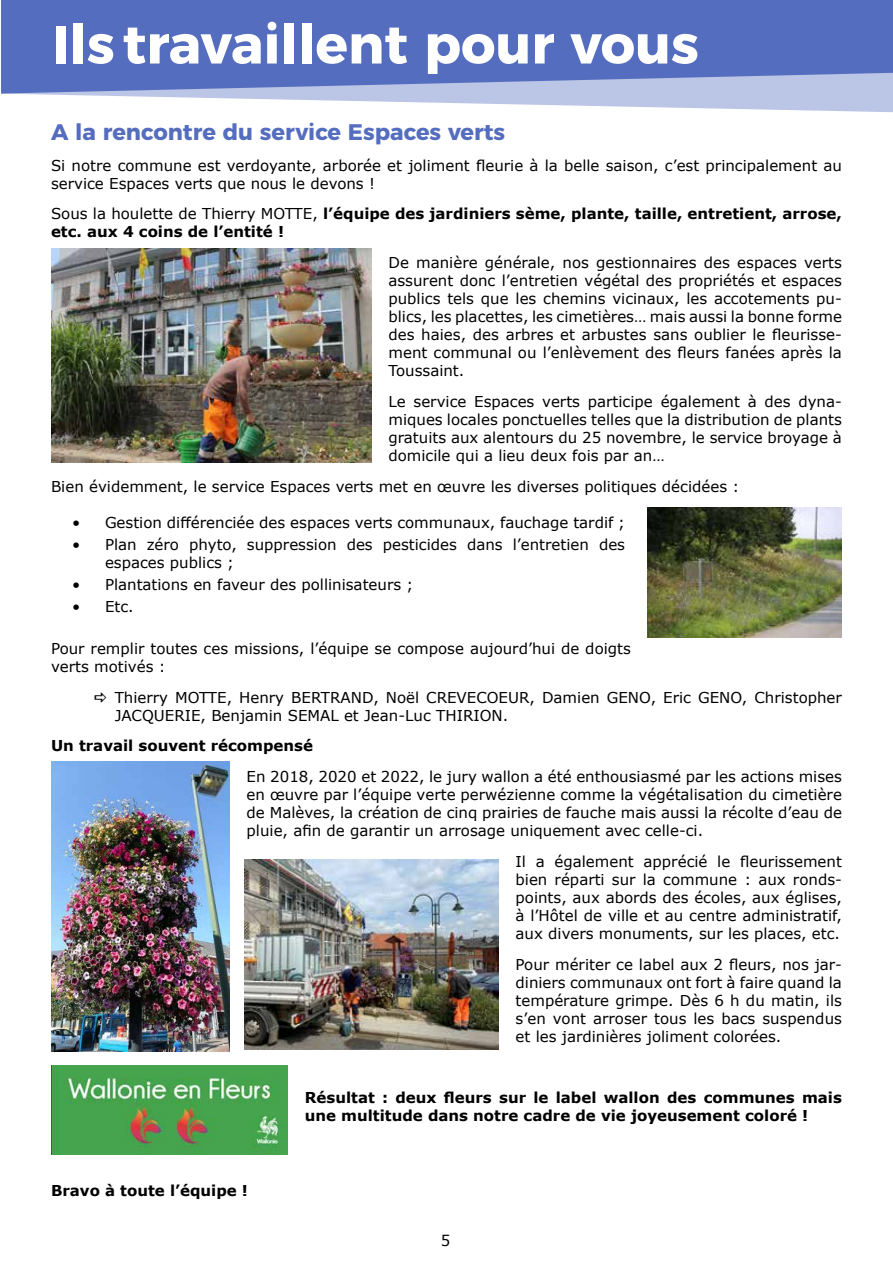
<style>
.page{position:relative;width:893px;height:1263px;background:#fff}
.page>*{position:absolute;margin:0;border:0;box-sizing:border-box;transform-origin:0 0}
.t1{font:700 54px "Montserrat";color:#fff}
.t2{font:700 22.5px "Montserrat";color:#556dbe}
.t3{font:15px/18px "Verdana";color:#000;text-align:justify}
.t4{font:700 15px/18px "Verdana";color:#000}
.s1{font-weight:400}
</style>
<div class="page">
<svg style="left:26px;top:94px;width:867px;height:19px"></svg>
<svg style="left:1px;top:0;width:892px;height:94px;background:#6077c2"></svg>
<img style="left:51px;top:1066px;width:237px;height:89px">
<img style="left:51px;top:249px;width:320px;height:213px">
<img style="left:51px;top:762px;width:179px;height:290px">
<img style="left:648px;top:508px;width:194px;height:130px">
<img style="left:244px;top:859px;width:255px;height:191px">
<h1 class="t1" style="left:52px;top:0;width:648px">Ils travaillent pour vous</h1>
<h2 class="t2" style="left:51px;top:113px;width:456px">A la rencontre du service Espaces verts</h2>
<p class="t3" style="left:51px;top:156px;width:792px">Si notre commune est verdoyante, arborée et joliment fleurie à la belle saison, c’est principalement au service Espaces verts que nous le devons !</p>
<p class="t4" style="left:51px;top:205px;width:792px"><span class="s1">Sous la houlette de Thierry MOTTE,</span> l’équipe des jardiniers sème, plante, taille, entretient, arrose, etc. aux 4 coins de l’entité !</p>
<p class="t3" style="left:388px;top:253px;width:455px">De manière générale, nos gestionnaires des espaces verts assurent donc l’entretien végétal des propriétés et espaces publics tels que les chemins vicinaux, les accotements pu&shy;blics, les placettes, les cimetières… mais aussi la bonne forme des haies, des arbres et arbustes sans oublier le fleurisse&shy;ment communal ou l’enlèvement des fleurs fanées après la Toussaint.</p>
<p class="t3" style="left:388px;top:392px;width:455px">Le service Espaces verts participe également à des dyna&shy;miques locales ponctuelles telles que la distribution de plants gratuits aux alentours du 25 novembre, le service broyage à domicile qui a lieu deux fois par an…</p>
<p class="t3" style="left:51px;top:477px;width:690px">Bien évidemment, le service Espaces verts met en œuvre les diverses politiques décidées :</p>
<p class="t3" style="left:72px;top:513px;width:554px">• Gestion différenciée des espaces verts communaux, fauchage tardif ;</p>
<p class="t3" style="left:105px;top:535px;width:522px;text-indent:-33px">• Plan zéro phyto, suppression des pesticides dans l’entretien des espaces publics ;</p>
<p class="t3" style="left:72px;top:575px;width:343px">• Plantations en faveur des pollinisateurs ;</p>
<p class="t3" style="left:72px;top:598px;width:63px">• Etc.</p>
<p class="t3" style="left:51px;top:639px;width:581px">Pour remplir toutes ces missions, l’équipe se compose aujourd’hui de doigts verts motivés :</p>
<p class="t3" style="left:115px;top:688px;width:729px">Thierry MOTTE, Henry BERTRAND, Noël CREVECOEUR, Damien GENO, Eric GENO, Christopher<br>JACQUERIE, Benjamin SEMAL et Jean-Luc THIRION.</p>
<p class="t4" style="left:51px;top:737px;width:264px">Un travail souvent récompensé</p>
<p class="t3" style="left:247px;top:767px;width:597px">En 2018, 2020 et 2022, le jury wallon a été enthousiasmé par les actions mises en œuvre par l’équipe verte perwézienne comme la végétalisation du cimetière de Malèves, la création de cinq prairies de fauche mais aussi la récolte d’eau de pluie, afin de garantir un arrosage uniquement avec celle-ci.</p>
<p class="t3" style="left:516px;top:852px;width:328px">Il a également apprécié le fleurissement bien réparti sur la commune : aux ronds&shy;points, aux abords des écoles, aux églises, à l’Hôtel de ville et au centre administratif, aux divers monuments, sur les places, etc.</p>
<p class="t3" style="left:516px;top:955px;width:328px">Pour mériter ce label aux 2 fleurs, nos jar&shy;diniers communaux ont fort à faire quand la température grimpe. Dès 6 h du matin, ils s’en vont arroser tous les bacs suspendus et les jardinières joliment colorées.</p>
<p class="t4" style="left:51px;top:1181px;width:198px">Bravo à toute l’équipe !</p>
<p class="t4" style="left:305px;top:1088px;width:539px">Résultat : deux fleurs sur le label wallon des communes mais une multitude dans notre cadre de vie joyeusement coloré !</p>
<p class="t3" style="left:441px;top:1231px;width:11px">5</p>
</div>
